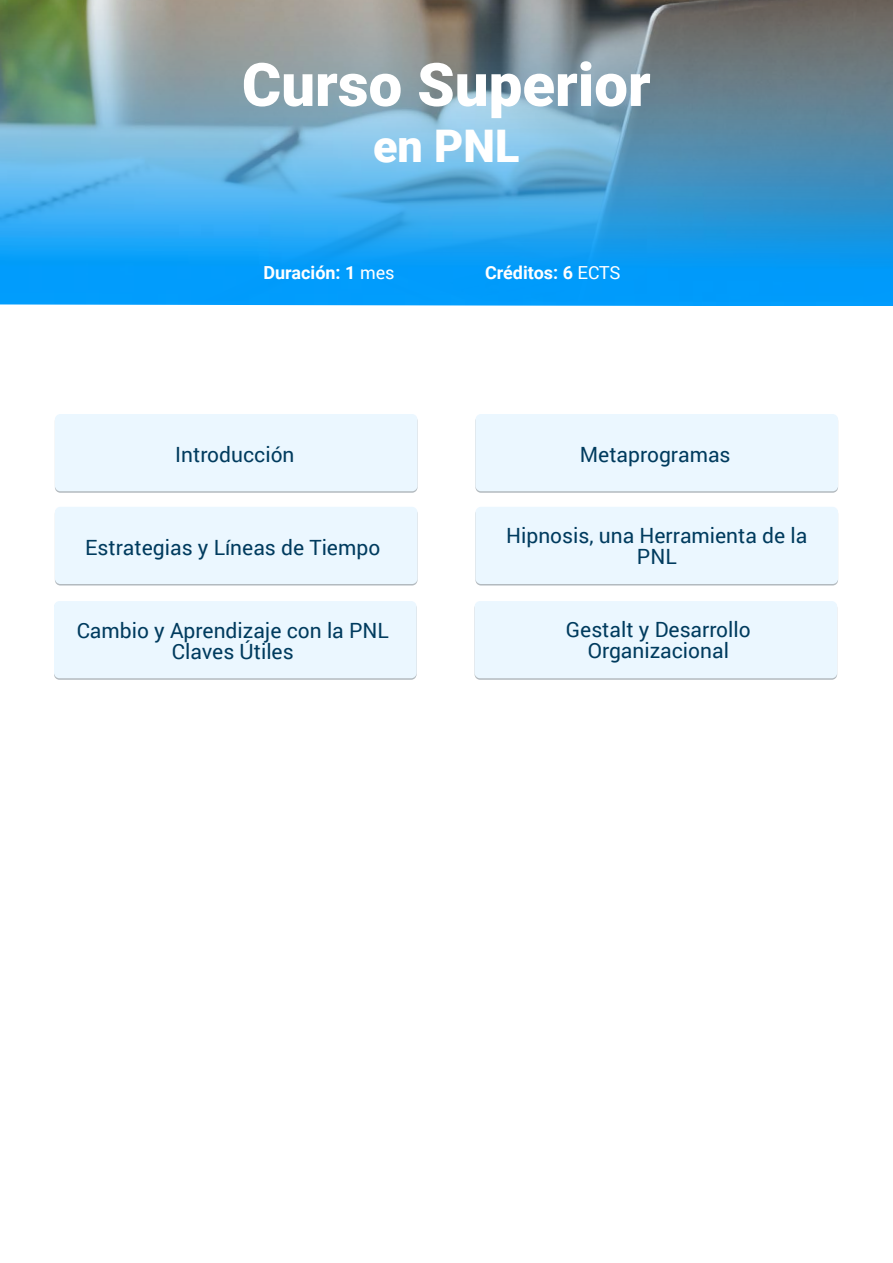
<style>
.page{position:relative;width:893px;height:1263px;background:#fff}
.page>*{position:absolute;margin:0;border:0;box-sizing:border-box;transform-origin:0 0}
.t1{font:900 60px "Roboto";color:#fff}
.t2{font:900 45px "Roboto";color:#fff}
.t3{font:21px/21px "Roboto";color:#003b5e;text-align:center}
.t4{font:700 18px "Roboto";color:#fff}
.s1{font-weight:400}
</style>
<div class="page">
<img style="left:0;top:0;width:893px;height:306px">
<div style="left:55px;top:415px;width:362px;height:78px;background:#c0c9ce;border-radius:5px"></div>
<div style="left:55px;top:414px;width:362px;height:77px;background:#ebf7ff;border-radius:5px"></div>
<div style="left:475px;top:415px;width:363px;height:78px;background:#c0c9ce;border-radius:5px"></div>
<div style="left:475px;top:414px;width:363px;height:77px;background:#ebf7ff;border-radius:5px"></div>
<div style="left:55px;top:507px;width:362px;height:77px;background:#ebf7ff;border-radius:5px"></div>
<div style="left:475px;top:507px;width:363px;height:77px;background:#ebf7ff;border-radius:5px"></div>
<div style="left:54px;top:602px;width:363px;height:78px;background:#c2cad0;border-radius:5px"></div>
<div style="left:54px;top:601px;width:363px;height:77px;background:#ebf7ff;border-radius:5px"></div>
<div style="left:475px;top:602px;width:362px;height:78px;background:#c2cad0;border-radius:5px"></div>
<div style="left:475px;top:601px;width:362px;height:77px;background:#ebf7ff;border-radius:5px"></div>
<h1 class="t1" style="left:242px;top:43px;width:410px">Curso Superior</h1>
<h2 class="t2" style="left:373px;top:115px;width:148px">en PNL</h2>
<p class="t4" style="left:263px;top:260px;width:133px">Duración: 1 <span class="s1">mes</span></p>
<p class="t4" style="left:485px;top:260px;width:137px">Créditos: 6 <span class="s1">ECTS</span></p>
<p class="t3" style="left:175px;top:443px;width:121px">Introducción</p>
<p class="t3" style="left:580px;top:443px;width:152px">Metaprogramas</p>
<p class="t3" style="left:85px;top:536px;width:297px">Estrategias y Líneas de Tiempo</p>
<p class="t3" style="left:506px;top:524px;width:303px">Hipnosis, una Herramienta de la<br>PNL</p>
<p class="t3" style="left:77px;top:619px;width:314px">Cambio y Aprendizaje con la PNL<br>Claves Útiles</p>
<p class="t3" style="left:566px;top:618px;width:186px">Gestalt y Desarrollo<br>Organizacional</p>
</div>
